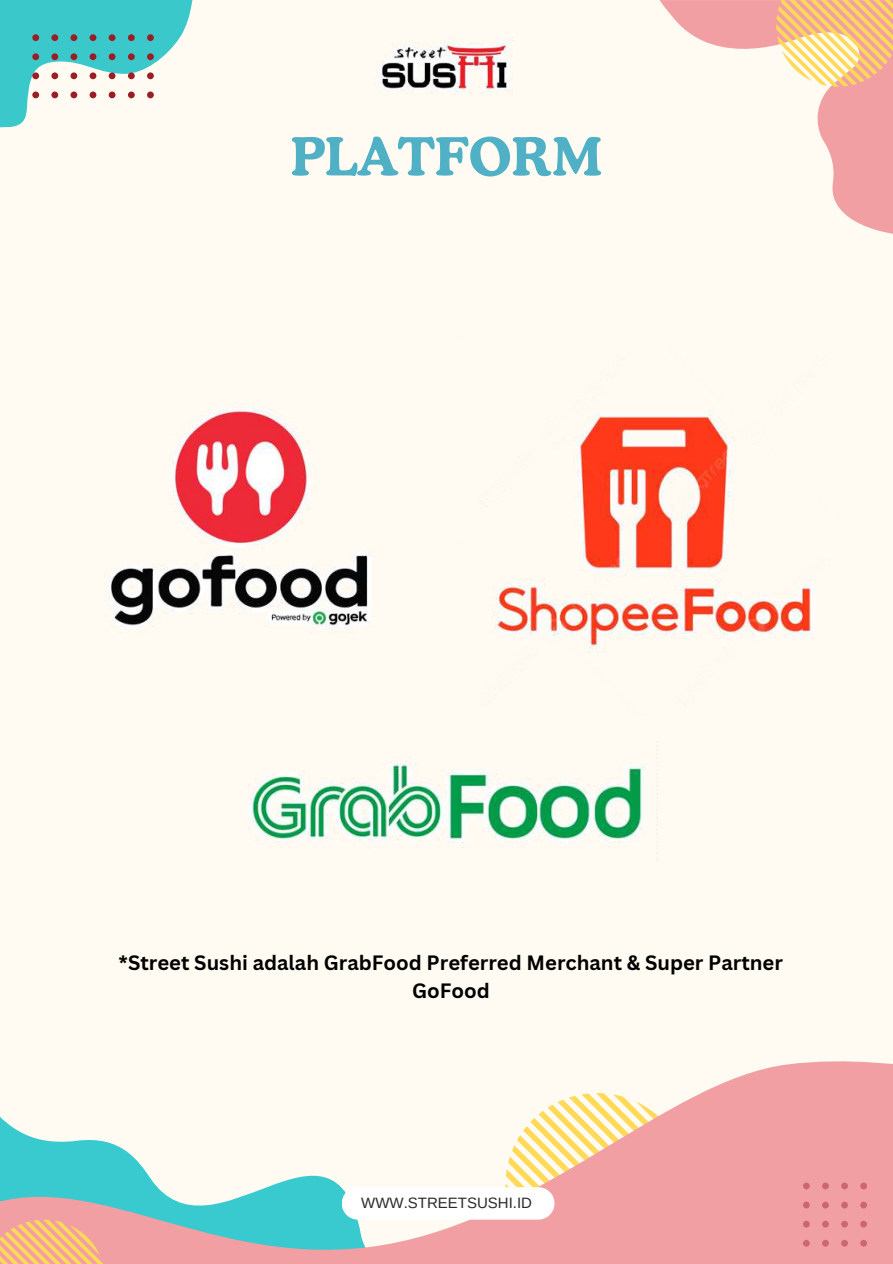
<style>
.page{position:relative;width:893px;height:1264px;background:#fff}
.page>*{position:absolute;margin:0;border:0;box-sizing:border-box;transform-origin:0 0}
.t1{font:700 52.5px "Cooper BT";color:#50b0c5}
.t2{font:700 20.25px/28.3px "Canva Sans";color:#000;text-align:center}
.t3{font:15px "Arimo";color:#2b2b2b}
</style>
<div class="page">
<div style="left:0;top:0;width:892px;height:1263px;background:#fffbf2"></div>
<img style="left:248px;top:750px;width:410px;height:93px">
<img style="left:107px;top:407px;width:264px;height:223px">
<img style="left:494px;top:413px;width:320px;height:240px">
<svg style="left:0;top:1061px;width:892px;height:202px"></svg>
<svg style="left:659px;top:0;width:233px;height:234px"></svg>
<svg style="left:0;top:0;width:193px;height:128px;fill:#3bc8cb"></svg>
<svg style="left:776px;top:0;width:116px;height:87px"></svg>
<svg style="left:0;top:1219px;width:106px;height:44px;background:#f6b586"></svg>
<div style="left:109px;top:34px;width:6px;height:7px;background:#9b1e24;border-radius:50%"></div>
<div style="left:128px;top:34px;width:7px;height:7px;background:#9b1e24;border-radius:50%"></div>
<div style="left:147px;top:34px;width:7px;height:7px;background:#9b1e24;border-radius:50%"></div>
<div style="left:90px;top:34px;width:6px;height:7px;background:#9b1e24;border-radius:50%"></div>
<div style="left:70px;top:34px;width:7px;height:7px;background:#9b1e24;border-radius:50%"></div>
<div style="left:109px;top:53px;width:6px;height:7px;background:#9b1e24;border-radius:50%"></div>
<div style="left:128px;top:53px;width:7px;height:7px;background:#9b1e24;border-radius:50%"></div>
<div style="left:147px;top:53px;width:7px;height:7px;background:#9b1e24;border-radius:50%"></div>
<div style="left:90px;top:53px;width:6px;height:7px;background:#9b1e24;border-radius:50%"></div>
<div style="left:70px;top:53px;width:7px;height:7px;background:#9b1e24;border-radius:50%"></div>
<div style="left:109px;top:72px;width:6px;height:7px;background:#9b1e24;border-radius:50%"></div>
<div style="left:128px;top:72px;width:7px;height:7px;background:#9b1e24;border-radius:50%"></div>
<div style="left:147px;top:72px;width:7px;height:7px;background:#9b1e24;border-radius:50%"></div>
<div style="left:90px;top:72px;width:6px;height:7px;background:#9b1e24;border-radius:50%"></div>
<div style="left:70px;top:72px;width:7px;height:7px;background:#9b1e24;border-radius:50%"></div>
<div style="left:109px;top:91px;width:6px;height:7px;background:#9b1e24;border-radius:50%"></div>
<div style="left:128px;top:91px;width:7px;height:7px;background:#9b1e24;border-radius:50%"></div>
<div style="left:147px;top:91px;width:7px;height:7px;background:#9b1e24;border-radius:50%"></div>
<div style="left:90px;top:91px;width:6px;height:7px;background:#9b1e24;border-radius:50%"></div>
<div style="left:70px;top:91px;width:7px;height:7px;background:#9b1e24;border-radius:50%"></div>
<div style="left:51px;top:34px;width:7px;height:7px;background:#9b1e24;border-radius:50%"></div>
<div style="left:32px;top:34px;width:7px;height:7px;background:#9b1e24;border-radius:50%"></div>
<div style="left:51px;top:53px;width:7px;height:7px;background:#9b1e24;border-radius:50%"></div>
<div style="left:32px;top:53px;width:7px;height:7px;background:#9b1e24;border-radius:50%"></div>
<div style="left:51px;top:72px;width:7px;height:7px;background:#9b1e24;border-radius:50%"></div>
<div style="left:32px;top:72px;width:7px;height:7px;background:#9b1e24;border-radius:50%"></div>
<div style="left:51px;top:91px;width:7px;height:7px;background:#9b1e24;border-radius:50%"></div>
<div style="left:32px;top:91px;width:7px;height:7px;background:#9b1e24;border-radius:50%"></div>
<img style="left:379px;top:41px;width:131px;height:53px">
<div style="left:860px;top:1182px;width:7px;height:7px;background:#cc676c;border-radius:50%"></div>
<div style="left:841px;top:1182px;width:6px;height:7px;background:#cc676c;border-radius:50%"></div>
<svg style="left:860px;top:1201px;width:7px;height:7px"></svg>
<div style="left:841px;top:1201px;width:6px;height:7px;background:#cc676c;border-radius:50%"></div>
<svg style="left:860px;top:1220px;width:7px;height:7px"></svg>
<div style="left:841px;top:1220px;width:6px;height:7px;background:#cc676c;border-radius:50%"></div>
<svg style="left:860px;top:1239px;width:7px;height:7px"></svg>
<div style="left:841px;top:1239px;width:6px;height:7px;background:#cc676c;border-radius:50%"></div>
<div style="left:822px;top:1182px;width:6px;height:7px;background:#cc676c;border-radius:50%"></div>
<svg style="left:802px;top:1182px;width:7px;height:7px"></svg>
<div style="left:822px;top:1201px;width:6px;height:7px;background:#cc676c;border-radius:50%"></div>
<svg style="left:802px;top:1201px;width:7px;height:7px"></svg>
<div style="left:822px;top:1220px;width:6px;height:7px;background:#cc676c;border-radius:50%"></div>
<svg style="left:802px;top:1220px;width:7px;height:7px"></svg>
<div style="left:822px;top:1239px;width:6px;height:7px;background:#cc676c;border-radius:50%"></div>
<svg style="left:802px;top:1239px;width:7px;height:7px"></svg>
<div style="left:342px;top:1187px;width:212px;height:32px;background:#fff;border-radius:16px"></div>
<h1 class="t1" style="left:291px;top:124px;width:313px">PLATFORM</h1>
<p class="t2" style="left:119px;top:947px;width:665px">*Street Sushi adalah GrabFood Preferred Merchant &amp; Super Partner<br>GoFood</p>
<p class="t3" style="left:361px;top:1194px;width:172px">WWW.STREETSUSHI.ID</p>
</div>
